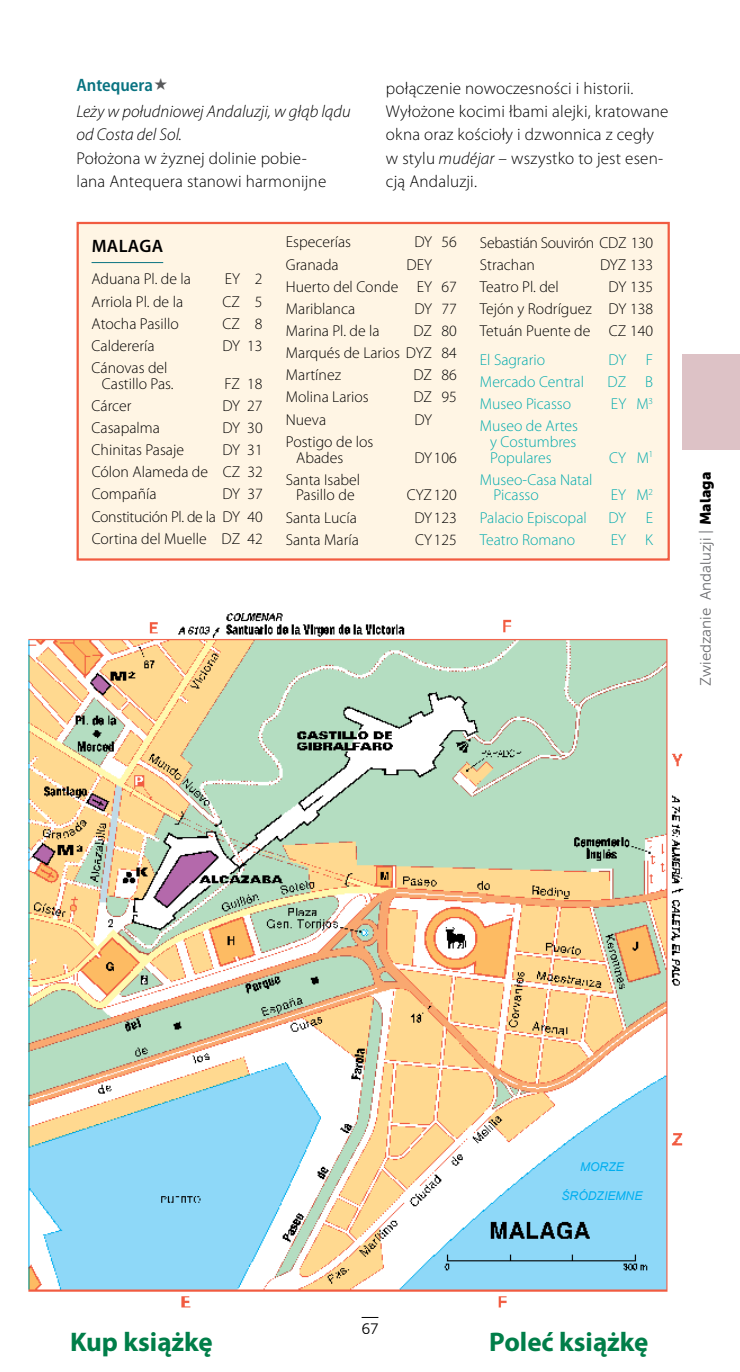
<style>
.page{position:relative;width:740px;height:1372px;background:#fff}
.page>*{position:absolute;margin:0;border:0;box-sizing:border-box;transform-origin:0 0}
.t1{font:700 27px "Myriad Pro";color:#007e49}
.t2{font:600 semi-condensed 18px "Myriad Pro";color:#097381}
.t3{font:600 18px "Myriad Pro";letter-spacing:.02em;color:#000}
.t4{font:300 17.1px/23.4px "Myriad Pro";letter-spacing:.01em;color:#000}
.t5{font:italic 300 17.1px/23.4px "Myriad Pro";color:#000}
.t6{font:16.65px "Myriad Pro";color:#000;scale:1.38 1}
.t7{font:300 15.75px/22.1px "Myriad Pro";color:#000;text-align:justify}
.t8{font:300 15.75px/15.8px "Myriad Pro";color:#00aaad;text-align:justify}
.t9{font:300 15.75px/22.1px "Myriad Pro";letter-spacing:-.02em;color:#000}
.t10{font:15.08px "Museo Sans 300";color:#6d6e71}
.t11{font:15.08px "Museo Sans 300";color:#000}
.t12{font:italic 12.15px "Arial";color:#00aeef}
.s1{font-style:italic}
.s2{font-family:"Museo Sans 900";color:#000}
</style>
<div class="page">
<img style="left:28px;top:613px;width:656px;height:705px">
<div style="left:78px;top:223px;width:591px;height:336px;background:#fff5e4"></div>
<hr style="left:92px;top:262px;width:71px;height:1px;background:#097381">
<div style="left:77px;top:222px;width:593px;height:338px;border:2px solid #f15b40"></div>
<svg style="left:362px;top:1316px;width:16px;height:1px"></svg>
<div style="left:682px;top:354px;width:58px;height:95px;background:#ddc2c6"></div>
<p class="t2" style="left:77px;top:75px;width:78px">Antequera</p>
<p class="t5" style="left:77px;top:100px;width:276px">Leży w południowej Andaluzji, w głąb lądu od Costa del Sol.</p>
<p class="t4" style="left:77px;top:146px;width:251px">Położona w żyznej dolinie pobie&shy;lana Antequera stanowi harmonijne</p>
<p class="t4" style="left:386px;top:76px;width:284px">połączenie nowoczesności i historii.<br>Wyłożone kocimi łbami alejki, kratowane okna oraz kościoły i dzwonnica z cegły w stylu <span class="s1">mudéjar</span> – wszystko to jest esen&shy;cją Andaluzji.</p>
<p class="t3" style="left:92px;top:234px;width:73px">MALAGA</p>
<p class="t7" style="left:92px;top:268px;width:101px">Aduana Pl. de la</p>
<p class="t7" style="left:225px;top:268px;width:39px">EY 2</p>
<p class="t7" style="left:92px;top:290px;width:93px">Arriola Pl. de la</p>
<p class="t7" style="left:223px;top:290px;width:41px">CZ 5</p>
<p class="t7" style="left:92px;top:312px;width:89px">Atocha Pasillo</p>
<p class="t7" style="left:223px;top:312px;width:41px">CZ 8</p>
<p class="t7" style="left:92px;top:334px;width:64px">Calderería</p>
<p class="t7" style="left:222px;top:334px;width:42px">DY 13</p>
<p class="t7" style="left:102px;top:360px;width:73px;line-height:15.8px;text-indent:-10px">Cánovas del<br>Castillo Pas.</p>
<p class="t7" style="left:224px;top:372px;width:40px">FZ 18</p>
<p class="t7" style="left:92px;top:394px;width:41px">Cárcer</p>
<p class="t7" style="left:222px;top:394px;width:42px">DY 27</p>
<p class="t7" style="left:92px;top:416px;width:70px">Casapalma</p>
<p class="t7" style="left:222px;top:416px;width:42px">DY 30</p>
<p class="t7" style="left:92px;top:439px;width:94px">Chinitas Pasaje</p>
<p class="t7" style="left:92px;top:439px;width:173px;text-indent:131px">DY 31<br>Cólon Alameda de CZ 32<br>Compañía</p>
<p class="t7" style="left:92px;top:483px;width:173px;text-indent:131px">DY 37<br>Constitución Pl. de la DY 40<br>Cortina del Muelle DZ 42</p>
<p class="t7" style="left:286px;top:231px;width:67px">Especerías</p>
<p class="t7" style="left:414px;top:231px;width:44px">DY 56</p>
<p class="t7" style="left:286px;top:253px;width:54px">Granada</p>
<p class="t7" style="left:286px;top:253px;width:172px;text-align:left;text-indent:121px">DEY<br>Huerto del Conde EY 67<br>Mariblanca</p>
<p class="t7" style="left:414px;top:297px;width:44px">DY 77</p>
<p class="t7" style="left:286px;top:319px;width:95px">Marina Pl. de la</p>
<p class="t7" style="left:286px;top:319px;width:172px;text-indent:128px">DZ 80<br>Marqués de Larios DYZ 84<br>Martínez</p>
<p class="t7" style="left:413px;top:364px;width:45px">DZ 86</p>
<p class="t7" style="left:286px;top:386px;width:84px">Molina Larios</p>
<p class="t7" style="left:413px;top:386px;width:45px">DZ 95</p>
<p class="t7" style="left:286px;top:408px;width:42px">Nueva</p>
<p class="t7" style="left:414px;top:408px;width:19px">DY</p>
<p class="t7" style="left:296px;top:433px;width:79px;line-height:15.8px;text-indent:-10px">Postigo de los<br>Abades</p>
<p class="t7" style="left:414px;top:446px;width:44px">DY106</p>
<p class="t7" style="left:286px;top:471px;width:76px;line-height:15.8px;text-align:center">Santa Isabel<br>Pasillo de</p>
<p class="t7" style="left:407px;top:484px;width:52px">CYZ120</p>
<p class="t7" style="left:286px;top:506px;width:72px">Santa Lucía</p>
<p class="t7" style="left:414px;top:506px;width:44px">DY123</p>
<p class="t7" style="left:286px;top:528px;width:75px">Santa María</p>
<p class="t7" style="left:415px;top:528px;width:43px">CY125</p>
<p class="t9" style="left:480px;top:231px;width:175px">Sebastián Souvirón CDZ 130<br>Strachan</p>
<p class="t7" style="left:600px;top:253px;width:55px">DYZ 133</p>
<p class="t7" style="left:480px;top:275px;width:80px">Teatro Pl. del</p>
<p class="t7" style="left:480px;top:275px;width:175px;text-indent:129px">DY 135<br>Tejón y Rodríguez DY 138<br>Tetuán Puente de CZ 140</p>
<p class="t8" style="left:480px;top:351px;width:67px">El Sagrario</p>
<p class="t8" style="left:608px;top:351px;width:19px">DY</p>
<p class="t8" style="left:646px;top:351px;width:9px">F</p>
<p class="t8" style="left:480px;top:373px;width:106px">Mercado Central</p>
<p class="t8" style="left:607px;top:373px;width:47px">DZ B</p>
<p class="t8" style="left:480px;top:395px;width:93px">Museo Picasso</p>
<p class="t8" style="left:611px;top:395px;width:44px">EY M<sup>3</sup></p>
<p class="t8" style="left:490px;top:417px;width:89px;text-indent:-10px">Museo de Artes y Costumbres Populares</p>
<p class="t8" style="left:609px;top:449px;width:45px">CY M<sup>1</sup></p>
<p class="t8" style="left:494px;top:471px;width:101px;text-indent:-14px">Museo-Casa Natal<br>Picasso</p>
<p class="t8" style="left:611px;top:487px;width:44px">EY M<sup>2</sup></p>
<p class="t8" style="left:480px;top:509px;width:109px">Palacio Episcopal</p>
<p class="t8" style="left:608px;top:509px;width:46px">DY E</p>
<p class="t8" style="left:480px;top:531px;width:97px">Teatro Romano</p>
<p class="t8" style="left:611px;top:531px;width:44px">EY K</p>
<p class="t10" style="left:698px;top:686px;width:215px;rotate:-90deg">Zwiedzanie Andaluzji | <span class="s2">Malaga</span></p>
<p class="t6" style="left:585px;top:842px;width:5px">I</p>
<p class="t12" style="left:580px;top:1158px;width:45px">MORZE</p>
<p class="t12" style="left:561px;top:1187px;width:82px">ŚRÓDZIEMNE</p>
<p class="t11" style="left:362px;top:1320px;width:18px">67</p>
<h1 class="t1" style="left:70px;top:1324px;width:144px">Kup książkę</h1>
<h1 class="t1" style="left:489px;top:1324px;width:161px">Poleć książkę</h1>
</div>
